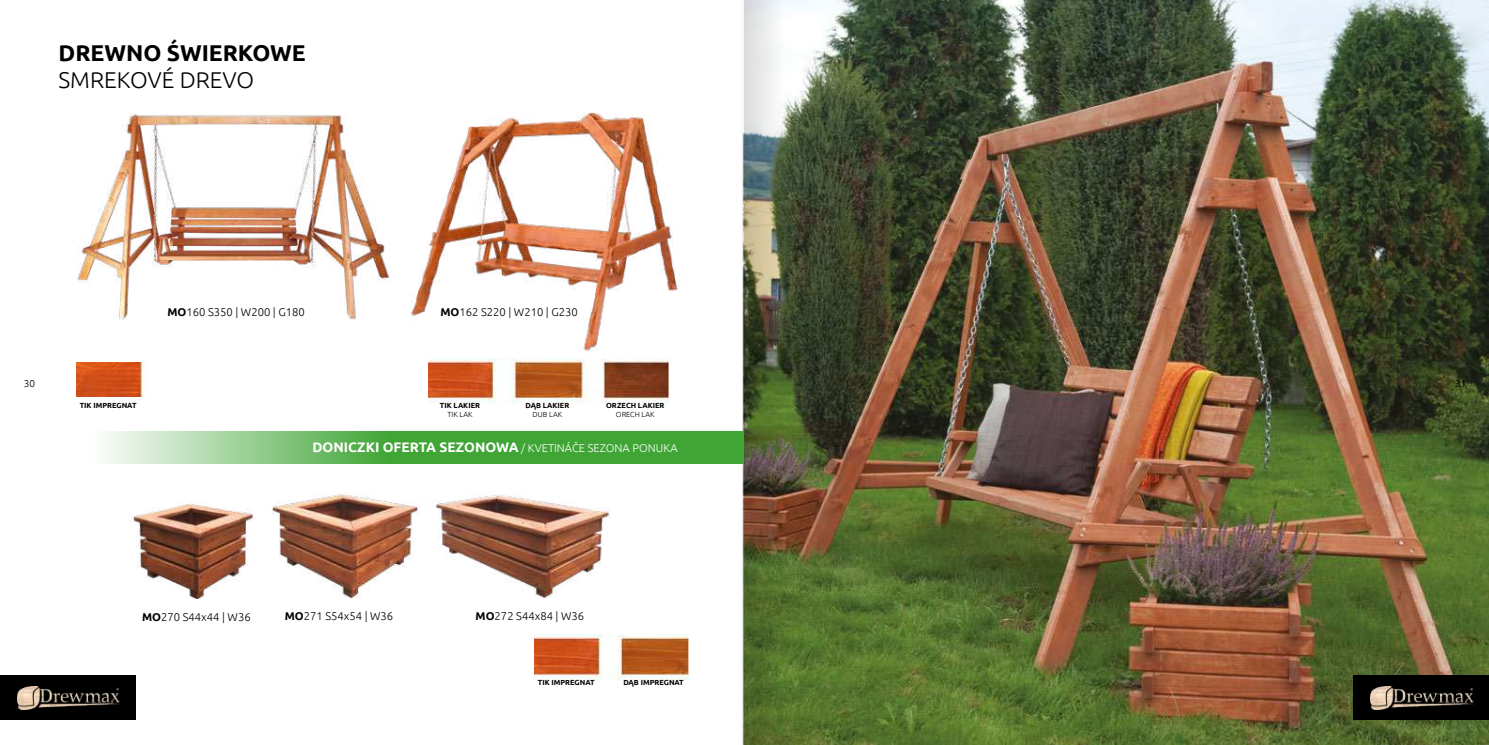
<style>
.page{position:relative;width:1489px;height:745px;background:#fff}
.page>*{position:absolute;margin:0;border:0;box-sizing:border-box;transform-origin:0 0}
.t1{font:700 22.88px "Ubuntu";color:#000}
.t2{font:300 22.88px "Ubuntu";color:#000}
.t3{font:700 13.75px "Ubuntu";color:#fff}
.t4{font:300 11.25px "Ubuntu";color:#000}
.t5{font:300 10px "Ubuntu";color:#000}
.t6{font:700 7.38px "Ubuntu";color:#000}
.t7{font:300 7.38px "Ubuntu";color:#000}
.s1{font-weight:700}
.s2{font-weight:300;font-size:11.25px}
</style>
<div class="page">
<img style="left:742px;top:0;width:746px;height:744px">
<div style="left:0;top:674px;width:135px;height:45px;background:#000"></div>
<img style="left:17px;top:686px;width:103px;height:23px">
<div style="left:1353px;top:674px;width:135px;height:45px;background:#000"></div>
<img style="left:1370px;top:686px;width:102px;height:23px">
<img style="left:77px;top:113px;width:313px;height:206px">
<img style="left:76px;top:362px;width:68px;height:34px">
<img style="left:131px;top:493px;width:479px;height:105px">
<img style="left:411px;top:113px;width:269px;height:238px">
<img style="left:534px;top:634px;width:154px;height:46px">
<svg style="left:106px;top:431px;width:637px;height:33px;background:#67b75f"></svg>
<img style="left:428px;top:358px;width:241px;height:46px">
<img style="left:744px;top:0;width:85px;height:744px">
<h1 class="t1" style="left:58px;top:38px;width:249px">DREWNO ŚWIERKOWE</h1>
<h1 class="t2" style="left:58px;top:66px;width:197px">SMREKOVÉ DREVO</h1>
<p class="t4" style="left:167px;top:305px;width:139px"><span class="s1">MO</span>160 S350 | W200 | G180</p>
<p class="t4" style="left:440px;top:305px;width:139px"><span class="s1">MO</span>162 S220 | W210 | G230</p>
<p class="t5" style="left:24px;top:377px;width:13px">30</p>
<p class="t5" style="left:1454px;top:377px;width:13px">31</p>
<p class="t6" style="left:80px;top:401px;width:58px">TIK IMPREGNAT</p>
<p class="t6" style="left:440px;top:401px;width:42px">TIK LAKIER</p>
<p class="t7" style="left:447px;top:409px;width:27px">TIK LAK</p>
<p class="t6" style="left:525px;top:401px;width:45px">DĄB LAKIER</p>
<p class="t7" style="left:532px;top:409px;width:31px">DUB LAK</p>
<p class="t6" style="left:606px;top:401px;width:60px">ORZECH LAKIER</p>
<p class="t7" style="left:616px;top:409px;width:40px">ORECH LAK</p>
<p class="t3" style="left:312px;top:439px;width:367px">DONICZKI OFERTA SEZONOWA <span class="s2">/ KVETINÁČE SEZONA PONUKA</span></p>
<p class="t4" style="left:142px;top:609px;width:110px"><span class="s1">MO</span>270 S44x44 | W36</p>
<p class="t4" style="left:285px;top:609px;width:110px"><span class="s1">MO</span>271 S54x54 | W36</p>
<p class="t4" style="left:475px;top:609px;width:110px"><span class="s1">MO</span>272 S44x84 | W36</p>
<p class="t6" style="left:538px;top:677px;width:58px">TIK IMPREGNAT</p>
<p class="t6" style="left:623px;top:677px;width:62px">DĄB IMPREGNAT</p>
</div>
